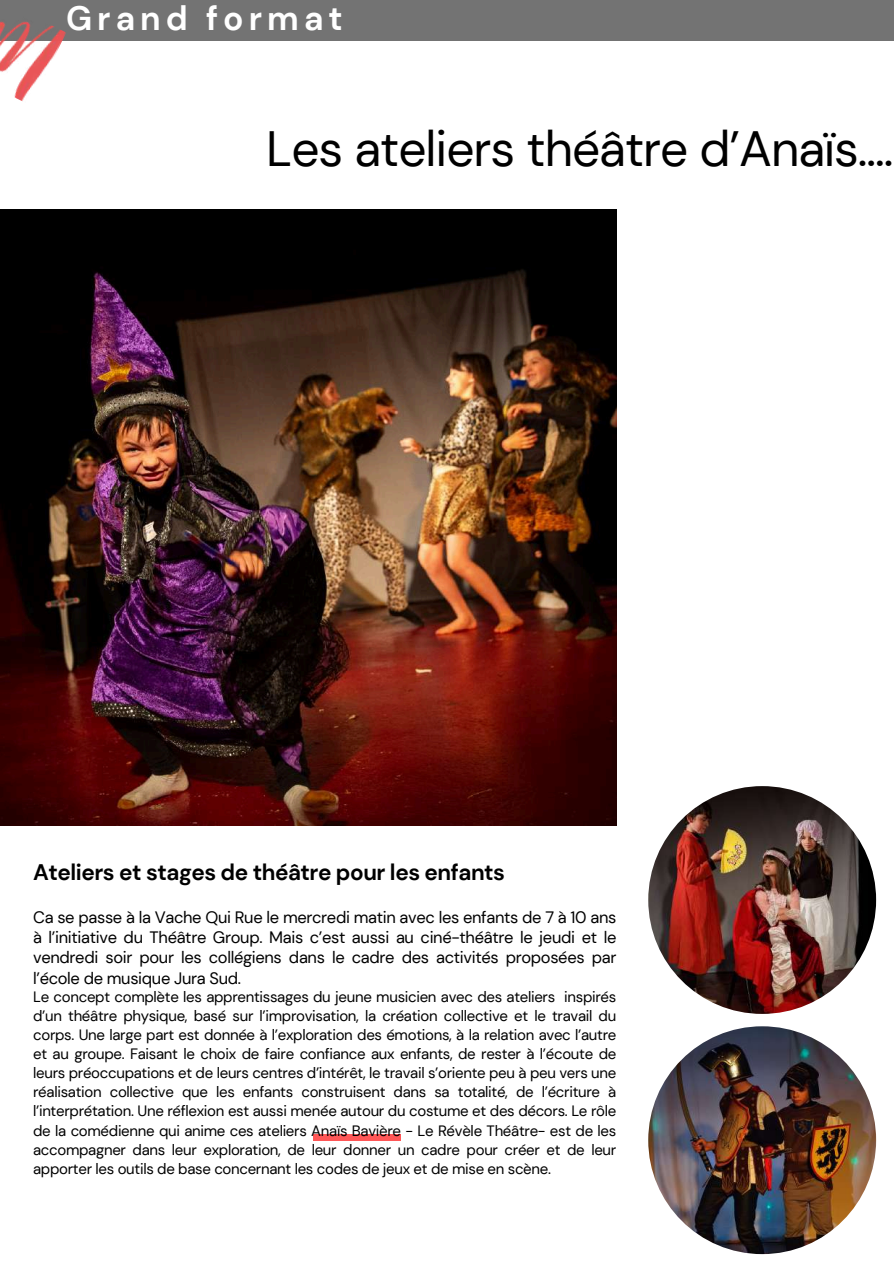
<style>
.page{position:relative;width:894px;height:1264px;background:#fff}
.page>*{position:absolute;margin:0;border:0;box-sizing:border-box;transform-origin:0 0}
.t1{font:49.5px "DM Sans";letter-spacing:-.02em;color:#000}
.t2{font:700 33.75px "DM Sans";letter-spacing:.15em;color:#fff}
.t3{font:700 22.5px "DM Sans";letter-spacing:-.02em;color:#000}
.t4{font:16.5px/20.2px "DM Sans";letter-spacing:-.02em;color:#000;text-align:justify}
.t5{font:15px/19.2px "DM Sans";letter-spacing:-.02em;color:#000;text-align:justify}
</style>
<div class="page">
<div style="left:0;top:0;width:893px;height:41px;background:#737373"></div>
<img style="left:0;top:21px;width:66px;height:81px">
<img style="left:0;top:210px;width:616px;height:615px">
<img style="left:648px;top:786px;width:227px;height:227px;border-radius:50%">
<img style="left:648px;top:1026px;width:227px;height:227px;border-radius:50%">
<div style="left:313px;top:1133px;width:87px;height:7px;background:#ff5757"></div>
<h2 class="t2" style="left:66px;top:-3px;width:278px">Grand format</h2>
<h1 class="t1" style="left:266px;top:117px;width:628px">Les ateliers théâtre d’Anaïs....</h1>
<h3 class="t3" style="left:33px;top:857px;width:473px">Ateliers et stages de théâtre pour les enfants</h3>
<p class="t4" style="left:33px;top:907px;width:584px">Ca se passe à la Vache Qui Rue le mercredi matin avec les enfants de 7 à 10 ans à l’initiative du Théâtre Group. Mais c’est aussi au ciné-théâtre le jeudi et le vendredi soir pour les collégiens dans le cadre des activités proposées par l’école de musique Jura Sud.</p>
<p class="t5" style="left:33px;top:986px;width:584px">Le concept complète les apprentissages du jeune musicien avec des ateliers inspirés d’un théâtre physique, basé sur l’improvisation, la création collective et le travail du corps. Une large part est donnée à l’exploration des émotions, à la relation avec l’autre et au groupe. Faisant le choix de faire confiance aux enfants, de rester à l’écoute de leurs préoccupations et de leurs centres d’intérêt, le travail s’oriente peu à peu vers une réalisation collective que les enfants construisent dans sa totalité, de l’écriture à l’interprétation. Une réflexion est aussi menée autour du costume et des décors. Le rôle de la comédienne qui anime ces ateliers Anaïs Bavière - Le Révèle Théâtre- est de les accompagner dans leur exploration, de leur donner un cadre pour créer et de leur apporter les outils de base concernant les codes de jeux et de mise en scène.</p>
</div>
